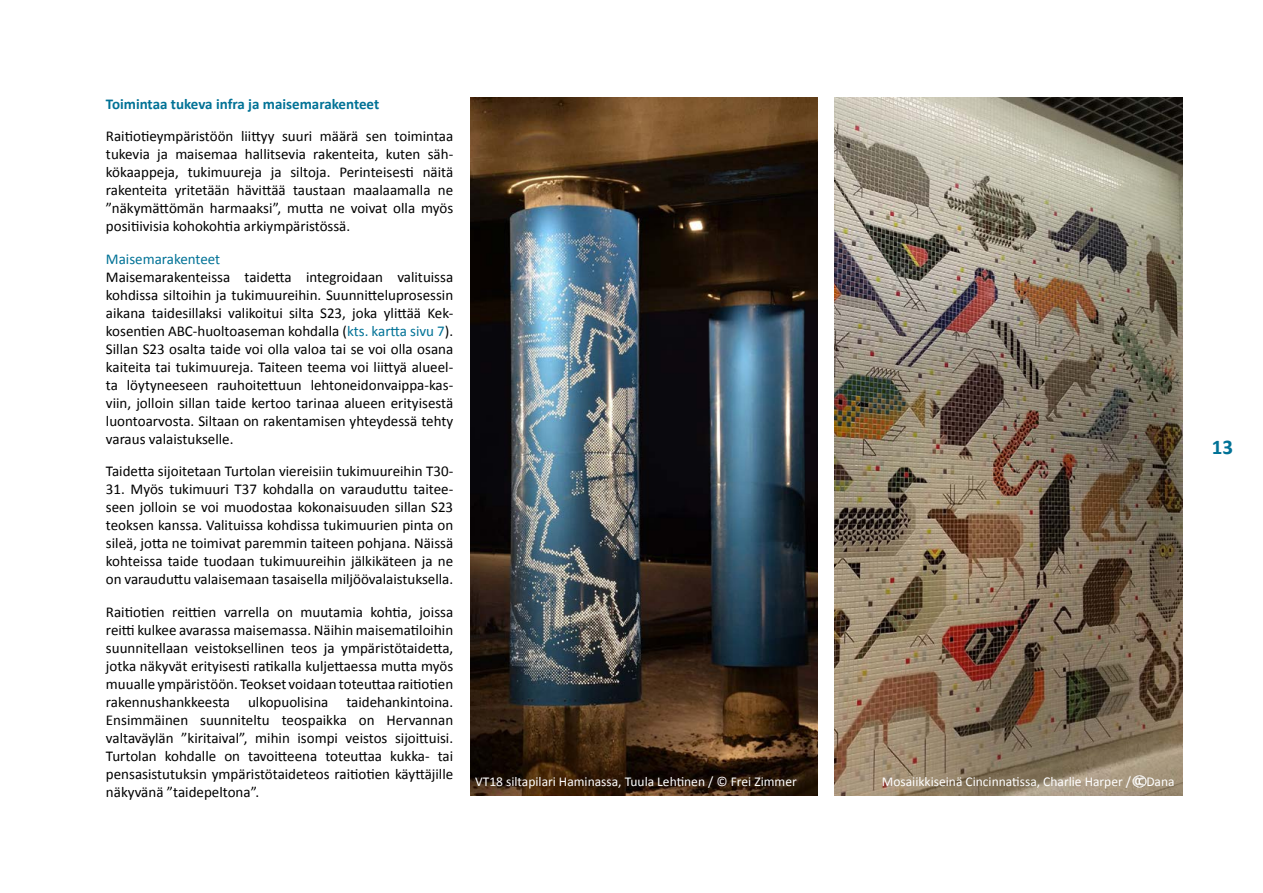
<style>
.page{position:relative;width:1263px;height:893px;background:#fff}
.page>*{position:absolute;margin:0;border:0;box-sizing:border-box;transform-origin:0 0}
.t1{font:700 21px "Calibri";color:#007296}
.t2{font:15px/18px "Calibri";color:#000;text-align:justify}
.t3{font:700 15px "Calibri";color:#007296}
.t4{font:15px "Calibri";color:#007296}
.t5{font:13.5px "Calibri";color:#fff}
.s1{color:#007296}
</style>
<div class="page">
<img style="left:835px;top:98px;width:347px;height:697px">
<img style="left:471px;top:98px;width:347px;height:697px">
<svg style="left:1133px;top:776px;width:13px;height:12px"></svg>
<p class="t3" style="left:106px;top:95px;width:275px">Toimintaa tukeva infra ja maisemarakenteet</p>
<p class="t2" style="left:106px;top:127px;width:349px">Raitiotieympäristöön liittyy suuri määrä sen toimintaa tukevia ja maisemaa hallitsevia rakenteita, kuten säh&shy;kökaappeja, tukimuureja ja siltoja. Perinteisesti näitä rakenteita yritetään hävittää taustaan maalaamalla ne ”näkymättömän harmaaksi”, mutta ne voivat olla myös positiivisia kohokohtia arkiympäristössä.</p>
<p class="t4" style="left:106px;top:250px;width:116px">Maisemarakenteet</p>
<p class="t2" style="left:106px;top:267px;width:349px">Maisemarakenteissa taidetta integroidaan valituissa kohdissa siltoihin ja tukimuureihin. Suunnitteluprosessin aikana taidesillaksi valikoitui silta S23, joka ylittää Kek&shy;kosentien ABC-huoltoaseman kohdalla (<span class="s1">kts. kartta sivu 7</span>).<br>Sillan S23 osalta taide voi olla valoa tai se voi olla osana kaiteita tai tukimuureja. Taiteen teema voi liittyä alueel&shy;ta löytyneeseen rauhoitettuun lehtoneidonvaippa-kas&shy;viin, jolloin sillan taide kertoo tarinaa alueen erityisestä luontoarvosta. Siltaan on rakentamisen yhteydessä tehty varaus valaistukselle.</p>
<p class="t2" style="left:106px;top:462px;width:349px">Taidetta sijoitetaan Turtolan viereisiin tukimuureihin T30-</p>
<p class="t2" style="left:106px;top:480px;width:349px">31. Myös tukimuuri T37 kohdalla on varauduttu taitee&shy;seen jolloin se voi muodostaa kokonaisuuden sillan S23 teoksen kanssa. Valituissa kohdissa tukimuurien pinta on sileä, jotta ne toimivat paremmin taiteen pohjana. Näissä kohteissa taide tuodaan tukimuureihin jälkikäteen ja ne on varauduttu valaisemaan tasaisella miljöövalaistuksella.</p>
<p class="t2" style="left:106px;top:602px;width:349px">Raitiotien reittien varrella on muutamia kohtia, joissa reitti kulkee avarassa maisemassa. Näihin maisematiloihin suunnitellaan veistoksellinen teos ja ympäristötaidetta, jotka näkyvät erityisesti ratikalla kuljettaessa mutta myös muualle ympäristöön. Teokset voidaan toteuttaa raitiotien rakennushankkeesta ulkopuolisina taidehankintoina.<br>Ensimmäinen suunniteltu teospaikka on Hervannan valtaväylän ”kiritaival”, mihin isompi veistos sijoittuisi.<br>Turtolan kohdalle on tavoitteena toteuttaa kukka- tai pensasistutuksin ympäristötaideteos raitiotien käyttäjille näkyvänä ”taidepeltona”.</p>
<p class="t5" style="left:475px;top:773px;width:323px">VT18 siltapilari Haminassa, Tuula Lehtinen / © Frei Zimmer</p>
<p class="t5" style="left:882px;top:773px;width:294px">Mosaiikkiseinä Cincinnatissa, Charlie Harper / Dana</p>
<h1 class="t1" style="left:1212px;top:434px;width:23px">13</h1>
</div>
